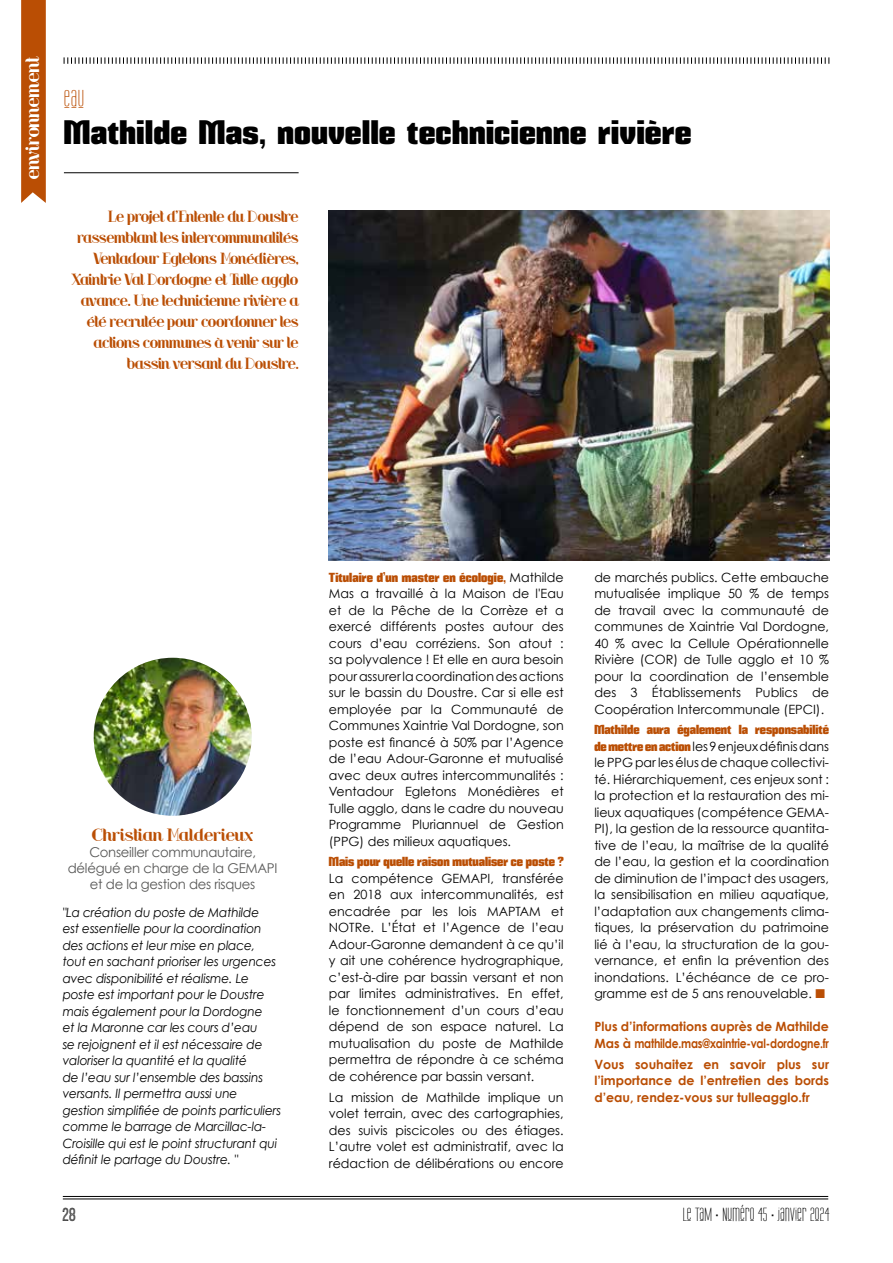
<style>
.page{position:relative;width:893px;height:1263px;background:#fff}
.page>*{position:absolute;margin:0;border:0;box-sizing:border-box;transform-origin:0 0}
.t1{font:33px "Mikodacs";letter-spacing:.02em;color:#000}
.t2{font:22.5px "Labtop Unicase Upper";color:#ba4e04}
.t3{font:19.5px "Ostrich Sans Inline";color:#000}
.t4{font:18px "Riot Squad";letter-spacing:.02em;color:#fff}
.t5{font:16.5px "Labtop Unicase Upper";letter-spacing:.02em;color:#000}
.t6{font:16.5px "Riot Squad";letter-spacing:.015em;color:#ba4e04}
.t7{font:15px/21px "Riot Squad";color:#ba4e04;text-align:right;scale:.96 1}
.t8{font:13.5px/16.2px "Century Gothic";letter-spacing:-.02em;color:#575756;text-align:center}
.t9{font:12.75px/16.5px "Century Gothic";color:#000;text-align:justify}
.t10{font:italic 12.75px/16.5px "Century Gothic";letter-spacing:-.01em;color:#000;scale:.95 1}
.t11{font:700 12.75px/16.5px "Century Gothic";color:#ba4e04}
.t12{font:12.75px "Mikodacs";color:#ba4e04}
.s1{font-family:"Century Gothic";color:#000}
.s2{font-family:"Mikodacs";color:#ba4e04}
.s3{color:#ba4e04}
</style>
<div class="page">
<hr style="left:63px;top:1196px;width:765px;height:1px;background:#000">
<hr style="left:63px;top:1199px;width:765px;height:1px;background:#000">
<svg style="left:64px;top:57px;width:766px;height:7px"></svg>
<svg style="left:21px;top:0;width:25px;height:203px;background:#bc540d"></svg>
<hr style="left:64px;top:172px;width:235px;height:1px;background:#000">
<img style="left:329px;top:210px;width:500px;height:350px">
<img style="left:94px;top:658px;width:158px;height:158px;border-radius:79px">
<h3 class="t4" style="left:23px;top:179px;width:124px;rotate:-90deg">environnement</h3>
<h2 class="t2" style="left:64px;top:86px;width:22px">EAU</h2>
<h1 class="t1" style="left:64px;top:112px;width:629px">Mathilde Mas, nouvelle technicienne rivière</h1>
<p class="t7" style="left:72px;top:206px;width:238px">Le projet d’Entente du Doustre rassemblant les intercommunalités<br>Ventadour Egletons Monédières,<br>Xaintrie Val Dordogne et Tulle agglo avance. Une technicienne rivière a été recrutée pour coordonner les actions communes à venir sur le bassin versant du Doustre.</p>
<p class="t6" style="left:92px;top:825px;width:163px">Christian Malderieux</p>
<p class="t8" style="left:68px;top:843px;width:211px">Conseiller communautaire, délégué en charge de la GEMAPI et de la gestion des risques</p>
<p class="t10" style="left:63px;top:903px;width:231px">"La création du poste de Mathilde<br>est essentielle pour la coordination des actions et leur mise en place, tout en sachant prioriser les urgences avec disponibilité et réalisme. Le poste est important pour le Doustre mais également pour la Dordogne<br>et la Maronne car les cours d’eau<br>se rejoignent et il est nécessaire de valoriser la quantité et la qualité<br>de l’eau sur l’ensemble des bassins versants. Il permettra aussi une gestion simplifiée de points particuliers comme le barrage de Marcillac-la-Croisille qui est le point structurant qui définit le partage du Doustre. "</p>
<h3 class="t3" style="left:63px;top:1204px;width:15px">28</h3>
<p class="t12" style="left:329px;top:569px;width:236px">Titulaire d’un master en écologie, <span class="s1">Mathilde</span></p>
<p class="t9" style="left:329px;top:585px;width:236px">Mas a travaillé à la Maison de l'Eau et de la Pêche de la Corrèze et a exercé différents postes autour des cours d’eau corréziens. Son atout : sa polyvalence ! Et elle en aura besoin pour assurer la coordination des actions sur le bassin du Doustre. Car si elle est employée par la Communauté de Communes Xaintrie Val Dordogne, son poste est financé à 50% par l’Agence de l’eau Adour-Garonne et mutualisé avec deux autres intercommunalités :<br>Ventadour Egletons Monédières et Tulle agglo, dans le cadre du nouveau Programme Pluriannuel de Gestion (PPG) des milieux aquatiques.</p>
<p class="t12" style="left:329px;top:854px;width:236px">Mais pour quelle raison mutualiser ce poste ?</p>
<p class="t9" style="left:329px;top:870px;width:236px">La compétence GEMAPI, transférée en 2018 aux intercommunalités, est encadrée par les lois MAPTAM et NOTRe. L’État et l’Agence de l’eau Adour-Garonne demandent à ce qu’il y ait une cohérence hydrographique, c’est-à-dire par bassin versant et non par limites administratives. En effet, le fonctionnement d’un cours d’eau dépend de son espace naturel. La mutualisation du poste de Mathilde permettra de répondre à ce schéma de cohérence par bassin versant.</p>
<p class="t9" style="left:329px;top:1089px;width:236px">La mission de Mathilde implique un volet terrain, avec des cartographies, des suivis piscicoles ou des étiages.<br>L’autre volet est administratif, avec la rédaction de délibérations ou encore</p>
<p class="t9" style="left:594px;top:568px;width:236px">de marchés publics. Cette embauche mutualisée implique 50 % de temps de travail avec la communauté de communes de Xaintrie Val Dordogne, 40 % avec la Cellule Opérationnelle Rivière (COR) de Tulle agglo et 10 % pour la coordination de l’ensemble des 3 Établissements Publics de Coopération Intercommunale (EPCI).</p>
<p class="t12" style="left:594px;top:722px;width:236px">Mathilde aura également la responsabilité</p>
<p class="t9" style="left:594px;top:738px;width:236px"><span class="s2">de mettre en action</span> les 9 enjeux définis dans le PPG par les élus de chaque collectivi&shy;té. Hiérarchiquement, ces enjeux sont : la protection et la restauration des mi&shy;lieux aquatiques (compétence GEMA-PI), la gestion de la ressource quantita&shy;tive de l’eau, la maîtrise de la qualité de l’eau, la gestion et la coordination de diminution de l’impact des usagers, la sensibilisation en milieu aquatique, l’adaptation aux changements clima&shy;tiques, la préservation du patrimoine lié à l’eau, la structuration de la gou&shy;vernance, et enfin la prévention des inondations. L’échéance de ce pro&shy;gramme est de 5 ans renouvelable. <span class="s3">■</span></p>
<p class="t11" style="left:594px;top:1018px;width:236px">Plus d’informations auprès de Mathilde<br>Mas à mathilde.mas@xaintrie-val-dordogne.fr</p>
<p class="t11" style="left:594px;top:1055px;width:236px;text-align:justify">Vous souhaitez en savoir plus sur l’importance de l’entretien des bords d’eau, rendez-vous sur tulleagglo.fr</p>
<p class="t5" style="left:683px;top:1204px;width:148px">LE TAM • NUMÉRO 45 • JANVIER 2O24</p>
</div>
